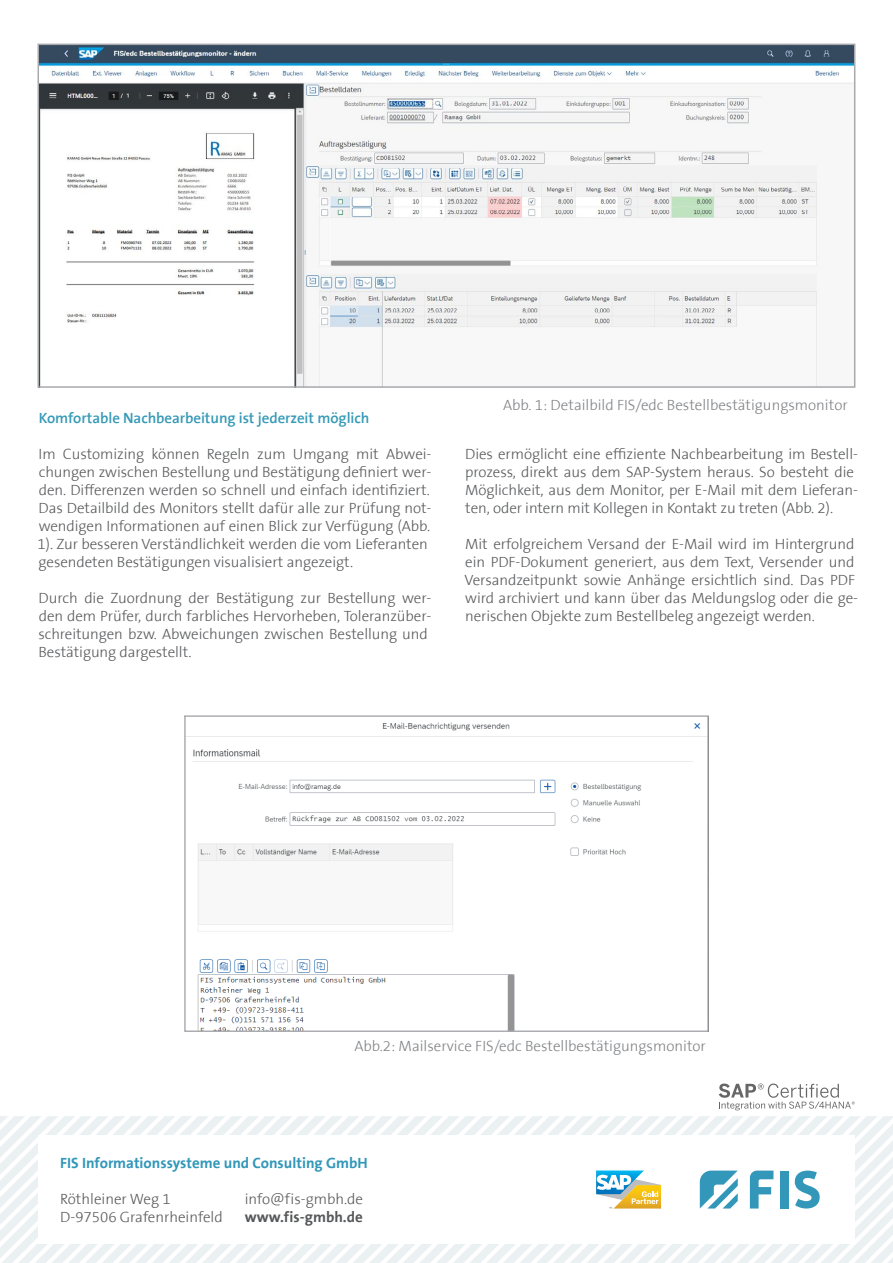
<style>
.page{position:relative;width:893px;height:1263px;background:#fff}
.page>*{position:absolute;margin:0;border:0;box-sizing:border-box;transform-origin:0 0}
.t1{font:300 15px/18px "The Sans B3";letter-spacing:-.005em;color:#57585a}
.Aufzählung__Text{font:300 15px "The Sans B3";color:#808285}
.Fließtext__Text{font:600 15px "The Sans B6";letter-spacing:-.005em;color:#3599b7}
.t2{font:700 15px "The Sans B7";color:#3297b9}
.t3{font:700 15px "The Sans B7";color:#57585a}
</style>
<div class="page">
<img style="left:41px;top:47px;width:811px;height:338px">
<div style="left:38px;top:44px;width:817px;height:344px;border:2px solid #a8a9ad"></div>
<img style="left:186px;top:722px;width:521px;height:308px">
<div style="left:184px;top:715px;width:525px;height:317px;border:1px solid #a8a9ad"></div>
<svg style="left:719px;top:1083px;width:136px;height:27px"></svg>
<svg style="left:0;top:1116px;width:893px;height:147px"></svg>
<p class="Fließtext__Text" style="left:39px;top:410px;width:332px">Komfortable Nachbearbeitung ist jederzeit möglich</p>
<p class="t1" style="left:37px;top:446px;width:396px">Im Customizing können Regeln zum Umgang mit Abwei&shy;chungen zwischen Bestellung und Bestätigung definiert wer&shy;den. Differenzen werden so schnell und einfach identifiziert.<br>Das Detailbild des Monitors stellt dafür alle zur Prüfung not&shy;wendigen Informationen auf einen Blick zur Verfügung (Abb.<br>1). Zur besseren Verständlichkeit werden die vom Lieferanten gesendeten Bestätigungen visualisiert angezeigt.</p>
<p class="t1" style="left:38px;top:590px;width:395px">Durch die Zuordnung der Bestätigung zur Bestellung wer&shy;den dem Prüfer, durch farbliches Hervorheben, Toleranzüber&shy;schreitungen bzw. Abweichungen zwischen Bestellung und Bestätigung dargestellt.</p>
<p class="Aufzählung__Text" style="left:503px;top:397px;width:346px">Abb. 1: Detailbild FIS/edc Bestellbestätigungsmonitor</p>
<p class="t1" style="left:465px;top:446px;width:394px">Dies ermöglicht eine effiziente Nachbearbeitung im Bestell&shy;prozess, direkt aus dem SAP-System heraus. So besteht die Möglichkeit, aus dem Monitor, per E-Mail mit dem Lieferan&shy;ten, oder intern mit Kollegen in Kontakt zu treten (Abb. 2).</p>
<p class="t1" style="left:465px;top:536px;width:395px">Mit erfolgreichem Versand der E-Mail wird im Hintergrund ein PDF-Dokument generiert, aus dem Text, Versender und Versandzeitpunkt sowie Anhänge ersichtlich sind. Das PDF wird archiviert und kann über das Meldungslog oder die ge&shy;nerischen Objekte zum Bestellbeleg angezeigt werden.</p>
<p class="Aufzählung__Text" style="left:354px;top:1038px;width:353px">Abb.2: Mailservice FIS/edc Bestellbestätigungsmonitor</p>
<p class="t2" style="left:60px;top:1155px;width:309px">FIS Informationssysteme und Consulting GmbH</p>
<p class="t1" style="left:60px;top:1190px;width:112px">Röthleiner Weg 1</p>
<p class="t1" style="left:245px;top:1190px;width:120px">info@fis-gmbh.de</p>
<p class="t1" style="left:60px;top:1208px;width:164px">D-97506 Grafenrheinfeld</p>
<p class="t3" style="left:245px;top:1209px;width:120px">www.fis-gmbh.de</p>
</div>
